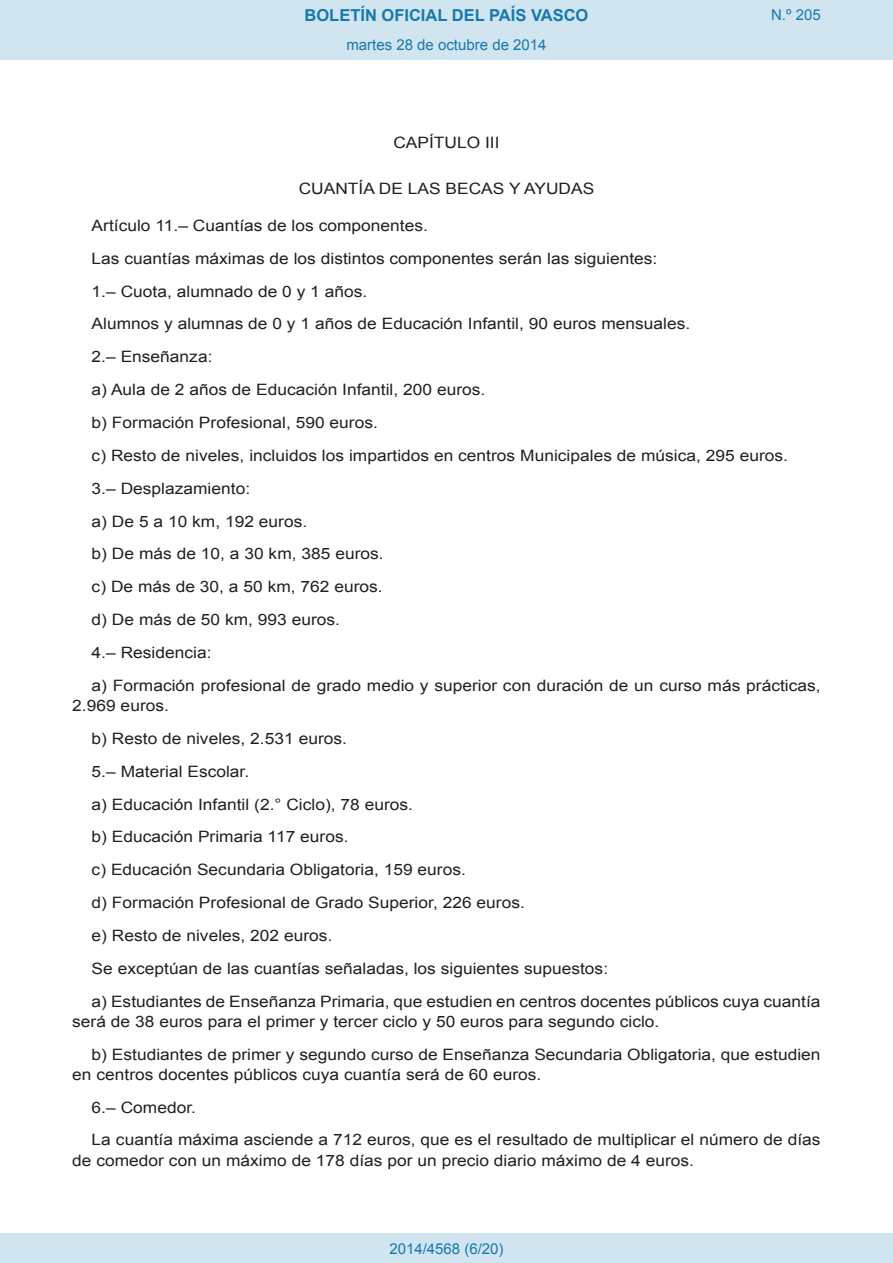
<style>
.page{position:relative;width:893px;height:1263px;background:#fff}
.page>*{position:absolute;margin:0;border:0;box-sizing:border-box;transform-origin:0 0}
.t1{font:700 16.5px "Arial";color:#1879ad}
.BOPVDetalle{font:15.6px/20.1px "Arial";color:#231f20;scale:1.11 1}
.BOPVClave{font:15.6px "Arial";color:#231f20;scale:1.11 1}
.Paginacion_Centro{font:15px "Arial";color:#1879ad}
</style>
<div class="page">
<div style="left:0;top:0;width:893px;height:60px;background:#d0e5f0"></div>
<div style="left:0;top:1233px;width:893px;height:30px;background:#d0e5f0"></div>
<p class="t1" style="left:305px;top:4px;width:285px">BOLETÍN OFICIAL DEL PAÍS VASCO</p>
<p class="Paginacion_Centro" style="left:346px;top:35px;width:202px">martes 28 de octubre de 2014</p>
<p class="Paginacion_Centro" style="left:771px;top:5px;width:51px">N.º 205</p>
<p class="BOPVClave" style="left:393px;top:132px;width:97px">CAPÍTULO III</p>
<p class="BOPVClave" style="left:299px;top:178px;width:268px">CUANTÍA DE LAS BECAS Y AYUDAS</p>
<p class="BOPVDetalle" style="left:92px;top:215px;width:304px">Artículo 11.– Cuantías de los componentes.</p>
<p class="BOPVDetalle" style="left:92px;top:248px;width:511px">Las cuantías máximas de los distintos componentes serán las siguientes:</p>
<p class="BOPVDetalle" style="left:92px;top:281px;width:250px">1.– Cuota, alumnado de 0 y 1 años.</p>
<p class="BOPVDetalle" style="left:92px;top:314px;width:541px">Alumnos y alumnas de 0 y 1 años de Educación Infantil, 90 euros mensuales.</p>
<p class="BOPVDetalle" style="left:92px;top:347px;width:110px">2.– Enseñanza:</p>
<p class="BOPVDetalle" style="left:92px;top:380px;width:356px">a) Aula de 2 años de Educación Infantil, 200 euros.</p>
<p class="BOPVDetalle" style="left:92px;top:413px;width:259px">b) Formación Profesional, 590 euros.</p>
<p class="BOPVDetalle" style="left:92px;top:445px;width:629px">c) Resto de niveles, incluidos los impartidos en centros Municipales de música, 295 euros.</p>
<p class="BOPVDetalle" style="left:92px;top:478px;width:144px">3.– Desplazamiento:</p>
<p class="BOPVDetalle" style="left:92px;top:511px;width:196px">a) De 5 a 10 km, 192 euros.</p>
<p class="BOPVDetalle" style="left:92px;top:544px;width:265px">b) De más de 10, a 30 km, 385 euros.</p>
<p class="BOPVDetalle" style="left:92px;top:577px;width:264px">c) De más de 30, a 50 km, 762 euros.</p>
<p class="BOPVDetalle" style="left:92px;top:610px;width:225px">d) De más de 50 km, 993 euros.</p>
<p class="BOPVDetalle" style="left:92px;top:643px;width:110px">4.– Residencia:</p>
<p class="BOPVDetalle" style="left:72px;top:675px;width:676px;text-indent:19px">a) Formación profesional de grado medio y superior con duración de un curso más prácticas,<br>2.969 euros.</p>
<p class="BOPVDetalle" style="left:92px;top:728px;width:232px">b) Resto de niveles, 2.531 euros.</p>
<p class="BOPVDetalle" style="left:92px;top:761px;width:144px">5.– Material Escolar.</p>
<p class="BOPVDetalle" style="left:92px;top:794px;width:291px">a) Educación Infantil (2.° Ciclo), 78 euros.</p>
<p class="BOPVDetalle" style="left:92px;top:827px;width:233px">b) Educación Primaria 117 euros.</p>
<p class="BOPVDetalle" style="left:92px;top:860px;width:339px">c) Educación Secundaria Obligatoria, 159 euros.</p>
<p class="BOPVDetalle" style="left:92px;top:893px;width:392px">d) Formación Profesional de Grado Superior, 226 euros.</p>
<p class="BOPVDetalle" style="left:92px;top:926px;width:218px">e) Resto de niveles, 202 euros.</p>
<p class="BOPVDetalle" style="left:92px;top:958px;width:467px">Se exceptúan de las cuantías señaladas, los siguientes supuestos:</p>
<p class="BOPVDetalle" style="left:72px;top:991px;width:676px;text-indent:19px">a) Estudiantes de Enseñanza Primaria, que estudien en centros docentes públicos cuya cuantía será de 38 euros para el primer y tercer ciclo y 50 euros para segundo ciclo.</p>
<p class="BOPVDetalle" style="left:72px;top:1044px;width:676px;text-indent:19px">b) Estudiantes de primer y segundo curso de Enseñanza Secundaria Obligatoria, que estudien en centros docentes públicos cuya cuantía será de 60 euros.</p>
<p class="BOPVDetalle" style="left:92px;top:1097px;width:96px">6.– Comedor.</p>
<p class="BOPVDetalle" style="left:72px;top:1130px;width:676px;text-indent:19px">La cuantía máxima asciende a 712 euros, que es el resultado de multiplicar el número de días de comedor con un máximo de 178 días por un precio diario máximo de 4 euros.</p>
<p class="Paginacion_Centro" style="left:389px;top:1238px;width:116px">2014/4568 (6/20)</p>
</div>
